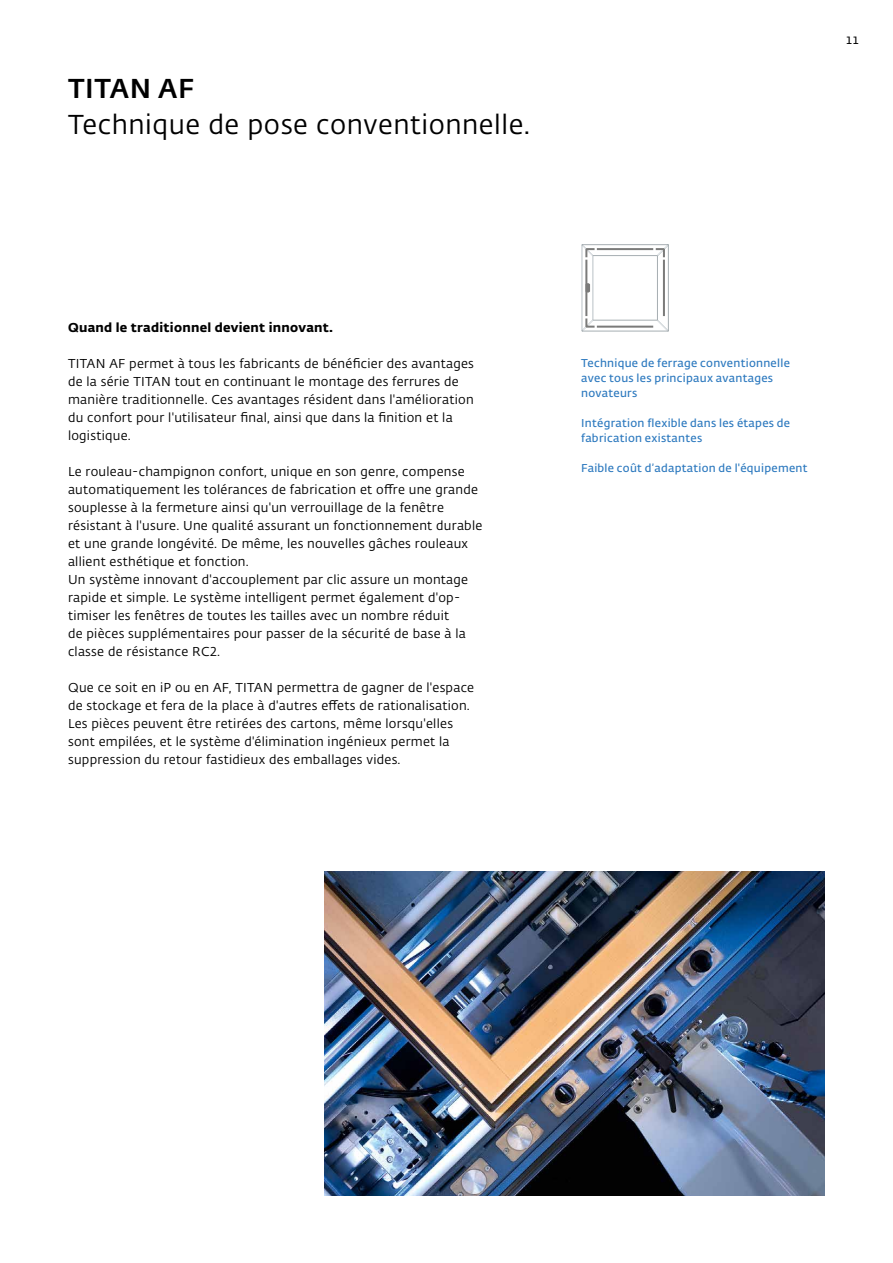
<style>
.page{position:relative;width:893px;height:1263px;background:#fff}
.page>*{position:absolute;margin:0;border:0;box-sizing:border-box;transform-origin:0 0}
.t1{font:27px "Fedra Sans Alt Pro";letter-spacing:.02em;color:#000}
.t2{font:500 27px "Fedra Sans Alt Pro";letter-spacing:.02em;color:#000}
.t3{font:12.75px/18px "Fedra Sans Alt Pro";letter-spacing:.02em;color:#000}
.t4{font:700 12.75px "Fedra Sans Alt Pro";letter-spacing:.02em;color:#000}
.t5{font:600 11.25px/15px "Fedra Sans Alt Pro";letter-spacing:.025em;color:#2e7abf}
.t6{font:600 10.5px "Fedra Sans Alt Pro";color:#000}
</style>
<div class="page">
<img style="left:325px;top:872px;width:500px;height:324px">
<svg style="left:581px;top:244px;width:88px;height:88px"></svg>
<h1 class="t2" style="left:68px;top:68px;width:128px">TITAN AF</h1>
<h1 class="t1" style="left:68px;top:105px;width:464px">Technique de pose conventionnelle.</h1>
<p class="t6" style="left:846px;top:32px;width:14px">11</p>
<p class="t4" style="left:68px;top:317px;width:267px">Quand le traditionnel devient innovant.</p>
<p class="t3" style="left:68px;top:354px;width:407px">TITAN AF permet à tous les fabricants de bénéficier des avantages de la série TITAN tout en continuant le montage des ferrures de manière traditionnelle. Ces avantages résident dans l'amélioration du confort pour l'utilisateur final, ainsi que dans la finition et la logistique.</p>
<p class="t3" style="left:68px;top:462px;width:416px">Le rouleau-champignon confort, unique en son genre, compense automatiquement les tolérances de fabrication et offre une grande souplesse à la fermeture ainsi qu'un verrouillage de la fenêtre résistant à l'usure. Une qualité assurant un fonctionnement durable et une grande longévité. De même, les nouvelles gâches rouleaux allient esthétique et fonction.<br>Un système innovant d'accouplement par clic assure un montage rapide et simple. Le système intelligent permet également d'op&shy;timiser les fenêtres de toutes les tailles avec un nombre réduit<br>de pièces supplémentaires pour passer de la sécurité de base à la classe de résistance RC2.</p>
<p class="t3" style="left:68px;top:678px;width:408px">Que ce soit en iP ou en AF, TITAN permettra de gagner de l'espace de stockage et fera de la place à d'autres effets de rationalisation.<br>Les pièces peuvent être retirées des cartons, même lorsqu'elles sont empilées, et le système d'élimination ingénieux permet la suppression du retour fastidieux des emballages vides.</p>
<p class="t5" style="left:581px;top:355px;width:210px">Technique de ferrage conventionnelle avec tous les principaux avantages novateurs</p>
<p class="t5" style="left:581px;top:415px;width:211px">Intégration flexible dans les étapes de fabrication existantes</p>
<p class="t5" style="left:581px;top:460px;width:228px">Faible coût d’adaptation de l'équipement</p>
</div>
